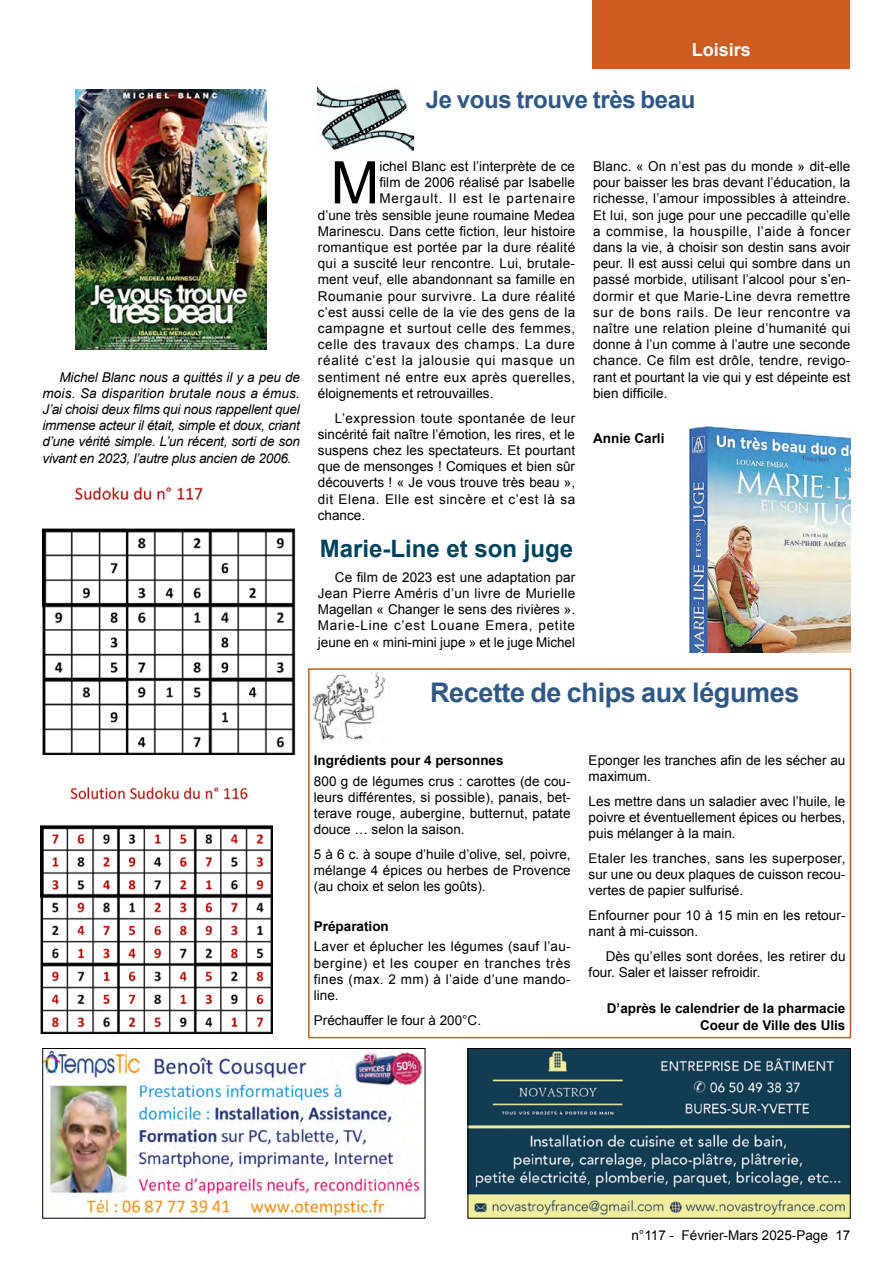
<style>
.page{position:relative;width:893px;height:1263px;background:#fff}
.page>*{position:absolute;margin:0;border:0;box-sizing:border-box;transform-origin:0 0}
.t1{font:58.8px "Arial";color:#000}
.t2{font:700 27px "Arial";letter-spacing:-.015em;color:#305887}
.t3{font:700 24px "Arial";letter-spacing:-.015em;color:#305887}
.t4{font:700 24px "Arial";color:#00435f}
.t5{font:700 18px "Arial";color:#fff}
.t6{font:13.5px/16.2px "Arial";letter-spacing:.005em;color:#000;text-align:justify}
.t7{font:italic 13.5px/16.2px "Arial";letter-spacing:-.02em;color:#000;text-align:justify}
.t8{font:700 13.5px/16.2px "Arial";color:#000;text-align:right}
.t9{font:13.5px "Arial";letter-spacing:.025em;color:#000}
.t10{font:13.5px "Arial";letter-spacing:.035em;color:#000}
.t11{font:13.5px "Arial";letter-spacing:.055em;color:#000}
.t12{font:13.5px "Arial";letter-spacing:.04em;color:#000}
.t13{font:13.5px "Arial";letter-spacing:.045em;color:#000}
.t14{font:13.5px "Arial";letter-spacing:.065em;color:#000}
</style>
<div class="page">
<div style="left:592px;top:0;width:258px;height:68px;background:#cc5c20"></div>
<img style="left:45px;top:1050px;width:378px;height:166px">
<div style="left:43px;top:1048px;width:382px;height:170px;border:1px solid #000"></div>
<img style="left:470px;top:1050px;width:378px;height:166px">
<div style="left:468px;top:1048px;width:382px;height:170px;border:1px solid #000"></div>
<img style="left:690px;top:427px;width:160px;height:226px">
<img style="left:40px;top:787px;width:232px;height:247px">
<img style="left:43px;top:486px;width:253px;height:269px">
<img style="left:75px;top:89px;width:192px;height:261px">
<div style="left:308px;top:668px;width:543px;height:370px;border:2px solid #cc5c20"></div>
<img style="left:312px;top:672px;width:72px;height:70px">
<img style="left:318px;top:87px;width:95px;height:64px">
<h3 class="t5" style="left:692px;top:38px;width:61px">Loisirs</h3>
<h3 class="t3" style="left:426px;top:84px;width:271px">Je vous trouve très beau</h3>
<p class="t7" style="left:43px;top:369px;width:259px;text-indent:17px">Michel Blanc nous a quittés il y a peu de mois. Sa disparition brutale nous a émus.<br>J’ai choisi deux films qui nous rappellent quel immense acteur il était, simple et doux, criant d’une vérité simple. L’un récent, sorti de son vivant en 2023, l’autre plus ancien de 2006.</p>
<h1 class="t1" style="left:330px;top:144px;width:50px">M</h1>
<p class="t6" style="left:379px;top:158px;width:197px">ichel Blanc est l’interprète de ce</p>
<p class="t6" style="left:379px;top:174px;width:197px">film de 2006 réalisé par Isabelle</p>
<p class="t14" style="left:379px;top:190px;width:197px">Mergault. Il est le partenaire</p>
<p class="t6" style="left:318px;top:207px;width:259px">d’une très sensible jeune roumaine Medea</p>
<p class="t6" style="left:318px;top:223px;width:259px">Marinescu. Dans cette fiction, leur histoire</p>
<p class="t9" style="left:318px;top:238px;width:259px">romantique est portée par la dure réalité</p>
<p class="t9" style="left:318px;top:255px;width:259px">qui a suscité leur rencontre. Lui, brutale-</p>
<p class="t6" style="left:318px;top:272px;width:259px">ment veuf, elle abandonnant sa famille en</p>
<p class="t10" style="left:318px;top:287px;width:259px">Roumanie pour survivre. La dure réalité</p>
<p class="t6" style="left:318px;top:304px;width:259px">c’est aussi celle de la vie des gens de la</p>
<p class="t12" style="left:318px;top:319px;width:259px">campagne et surtout celle des femmes,</p>
<p class="t13" style="left:318px;top:336px;width:259px">celle des travaux des champs. La dure</p>
<p class="t11" style="left:318px;top:352px;width:259px">réalité c’est la jalousie qui masque un</p>
<p class="t10" style="left:318px;top:368px;width:259px">sentiment né entre eux après querelles,</p>
<p class="t6" style="left:318px;top:385px;width:177px">éloignements et retrouvailles.</p>
<p class="t6" style="left:318px;top:410px;width:259px;text-indent:17px">L’expression toute spontanée de leur sincérité fait naître l’émotion, les rires, et le suspens chez les spectateurs. Et pourtant que de mensonges ! Comiques et bien sûr découverts ! « Je vous trouve très beau », dit Elena. Elle est sincère et c’est là sa chance.</p>
<h3 class="t4" style="left:320px;top:533px;width:255px">Marie-Line et son juge</h3>
<p class="t6" style="left:318px;top:569px;width:259px;text-indent:17px">Ce film de 2023 est une adaptation par Jean Pierre Améris d’un livre de Murielle Magellan « Changer le sens des rivières ».<br>Marie-Line c’est Louane Emera, petite jeune en « mini-mini jupe » et le juge Michel</p>
<p class="t6" style="left:593px;top:158px;width:259px">Blanc. « On n’est pas du monde » dit-elle pour baisser les bras devant l’éducation, la richesse, l’amour impossibles à atteindre.<br>Et lui, son juge pour une peccadille qu’elle a commise, la houspille, l’aide à foncer dans la vie, à choisir son destin sans avoir peur. Il est aussi celui qui sombre dans un passé morbide, utilisant l’alcool pour s’en&shy;dormir et que Marie-Line devra remettre sur de bons rails. De leur rencontre va naître une relation pleine d’humanité qui donne à l’un comme à l’autre une seconde chance. Ce film est drôle, tendre, revigo&shy;rant et pourtant la vie qui y est dépeinte est bien difficile.</p>
<p class="t8" style="left:593px;top:431px;width:73px">Annie Carli</p>
<h2 class="t2" style="left:430px;top:675px;width:371px">Recette de chips aux légumes</h2>
<p class="t8" style="left:314px;top:753px;width:191px">Ingrédients pour 4 personnes</p>
<p class="t6" style="left:314px;top:773px;width:258px">800 g de légumes crus : carottes (de cou&shy;leurs différentes, si possible), panais, bet&shy;terave rouge, aubergine, butternut, patate douce … selon la saison.</p>
<p class="t6" style="left:314px;top:846px;width:258px">5 à 6 c. à soupe d’huile d’olive, sel, poivre, mélange 4 épices ou herbes de Provence (au choix et selon les goûts).</p>
<p class="t8" style="left:314px;top:919px;width:77px">Préparation</p>
<p class="t6" style="left:314px;top:939px;width:258px">Laver et éplucher les légumes (sauf l’au&shy;bergine) et les couper en tranches très fines (max. 2 mm) à l’aide d’une mando&shy;line.</p>
<p class="t6" style="left:314px;top:1012px;width:169px">Préchauffer le four à 200°C.</p>
<p class="t6" style="left:589px;top:752px;width:258px">Eponger les tranches afin de les sécher au maximum.</p>
<p class="t6" style="left:589px;top:793px;width:258px">Les mettre dans un saladier avec l’huile, le poivre et éventuellement épices ou herbes, puis mélanger à la main.</p>
<p class="t6" style="left:589px;top:850px;width:258px">Etaler les tranches, sans les superposer, sur une ou deux plaques de cuisson recou&shy;vertes de papier sulfurisé.</p>
<p class="t6" style="left:589px;top:907px;width:258px">Enfourner pour 10 à 15 min en les retour&shy;nant à mi-cuisson.</p>
<p class="t6" style="left:589px;top:948px;width:258px;text-indent:17px">Dès qu’elles sont dorées, les retirer du four. Saler et laisser refroidir.</p>
<p class="t8" style="left:607px;top:1001px;width:240px">D’après le calendrier de la pharmacie<br>Coeur de Ville des Ulis</p>
<p class="t6" style="left:631px;top:1227px;width:220px">n°117 - Février-Mars 2025-Page 17</p>
</div>
